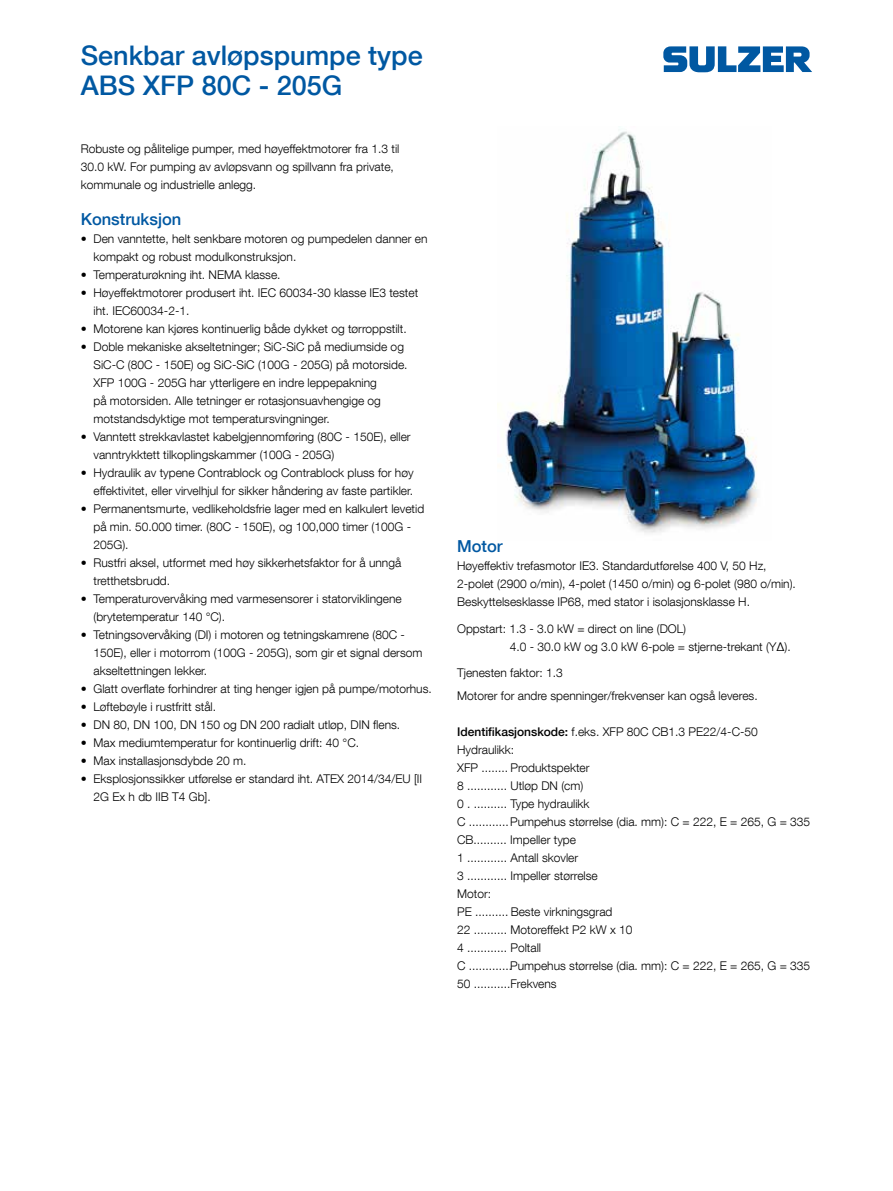
<style>
.page{position:relative;width:893px;height:1191px;background:#fff}
.page>*{position:absolute;margin:0;border:0;box-sizing:border-box;transform-origin:0 0}
.t1{font:500 27px/30px "Helvetica Neue LT Com";color:#0058a2}
.t2{font:500 16.5px "Helvetica Neue LT Com";color:#0058a2}
.t3{font:300 12px/18px "Helvetica Neue LT Com";color:#000}
.s1{font-weight:500}
</style>
<div class="page">
<svg style="left:663px;top:46px;width:149px;height:26px"></svg>
<img style="left:498px;top:131px;width:260px;height:402px">
<h1 class="t1" style="left:81px;top:40px;width:344px">Senkbar avløpspumpe type<br>ABS XFP 80C - 205G</h1>
<p class="t3" style="left:81px;top:139px;width:320px">Robuste og pålitelige pumper, med høyeffektmotorer fra 1.3 til<br>30.0 kW. For pumping av avløpsvann og spillvann fra private, kommunale og industrielle anlegg.</p>
<h2 class="t2" style="left:81px;top:209px;width:102px">Konstruksjon</h2>
<p class="t3" style="left:93px;top:229px;width:336px;text-indent:-13px">• Den vanntette, helt senkbare motoren og pumpedelen danner en kompakt og robust modulkonstruksjon.</p>
<p class="t3" style="left:81px;top:265px;width:201px">• Temperaturøkning iht. NEMA klasse.</p>
<p class="t3" style="left:93px;top:283px;width:326px;text-indent:-13px">• Høyeffektmotorer produsert iht. IEC 60034-30 klasse IE3 testet iht. IEC60034-2-1.</p>
<p class="t3" style="left:81px;top:319px;width:327px">• Motorene kan kjøres kontinuerlig både dykket og tørroppstilt.</p>
<p class="t3" style="left:93px;top:337px;width:316px;text-indent:-13px">• Doble mekaniske akseltetninger; SiC-SiC på mediumside og SiC-C (80C - 150E) og SiC-SiC (100G - 205G) på motorside.<br>XFP 100G - 205G har ytterligere en indre leppepakning<br>på motorsiden. Alle tetninger er rotasjonsuavhengige og motstandsdyktige mot temperatursvingninger.</p>
<p class="t3" style="left:93px;top:427px;width:319px;text-indent:-13px">• Vanntett strekkavlastet kabelgjennomføring (80C - 150E), eller vanntrykktett tilkoplingskammer (100G - 205G)</p>
<p class="t3" style="left:81px;top:463px;width:334px;text-align:right">• Hydraulik av typene Contrablock og Contrablock pluss for høy effektivitet, eller virvelhjul for sikker håndering av faste partikler.</p>
<p class="t3" style="left:93px;top:499px;width:332px;text-indent:-13px">• Permanentsmurte, vedlikeholdsfrie lager med en kalkulert levetid på min. 50.000 timer. (80C - 150E), og 100,000 timer (100G -<br>205G).</p>
<p class="t3" style="left:93px;top:553px;width:309px;text-indent:-13px">• Rustfri aksel, utformet med høy sikkerhetsfaktor for å unngå tretthetsbrudd.</p>
<p class="t3" style="left:93px;top:589px;width:310px;text-indent:-13px">• Temperaturovervåking med varmesensorer i statorviklingene (brytetemperatur 140 °C).</p>
<p class="t3" style="left:93px;top:625px;width:331px;text-indent:-13px">• Tetningsovervåking (DI) i motoren og tetningskamrene (80C -<br>150E), eller i motorrom (100G - 205G), som gir et signal dersom akseltettningen lekker.</p>
<p class="t3" style="left:81px;top:679px;width:353px">• Glatt overflate forhindrer at ting henger igjen på pumpe/motorhus.</p>
<p class="t3" style="left:81px;top:697px;width:137px">• Løftebøyle i rustfritt stål.</p>
<p class="t3" style="left:81px;top:715px;width:321px">• DN 80, DN 100, DN 150 og DN 200 radialt utløp, DIN flens.</p>
<p class="t3" style="left:81px;top:733px;width:280px">• Max mediumtemperatur for kontinuerlig drift: 40 °C.</p>
<p class="t3" style="left:81px;top:751px;width:167px">• Max installasjonsdybde 20 m.</p>
<p class="t3" style="left:93px;top:769px;width:330px;text-indent:-13px">• Eksplosjonssikker utførelse er standard iht. ATEX 2014/34/EU [II<br>2G Ex h db IIB T4 Gb].</p>
<h2 class="t2" style="left:457px;top:536px;width:47px">Motor</h2>
<p class="t3" style="left:457px;top:557px;width:340px">Høyeffektiv trefasmotor IE3. Standardutførelse 400 V, 50 Hz,<br>2-polet (2900 o/min), 4-polet (1450 o/min) og 6-polet (980 o/min).<br>Beskyttelsesklasse IP68, med stator i isolasjonsklasse H.</p>
<p class="t3" style="left:510px;top:619px;width:282px;text-indent:-53px">Oppstart: 1.3 - 3.0 kW = direct on line (DOL)<br>4.0 - 30.0 kW og 3.0 kW 6-pole = stjerne-trekant (YΔ).</p>
<p class="t3" style="left:457px;top:661px;width:302px;line-height:22.2px">Tjenesten faktor: 1.3<br>Motorer for andre spenninger/frekvenser kan også leveres.</p>
<p class="t3" style="left:457px;top:722px;width:355px"><span class="s1">Identifikasjonskode:</span> f.eks. XFP 80C CB1.3 PE22/4-C-50<br>Hydraulikk:<br>XFP ........ Produktspekter<br>8 ............ Utløp DN (cm)<br>0 . .......... Type hydraulikk<br>C ............Pumpehus størrelse (dia. mm): C = 222, E = 265, G = 335<br>CB.......... Impeller type<br>1 ............ Antall skovler<br>3 ............ Impeller størrelse<br>Motor:<br>PE .......... Beste virkningsgrad<br>22 .......... Motoreffekt P2 kW x 10<br>4 ............ Poltall<br>C .............Pumpehus størrelse (dia. mm): C = 222, E = 265, G = 335<br>50 ...........Frekvens</p>
</div>
